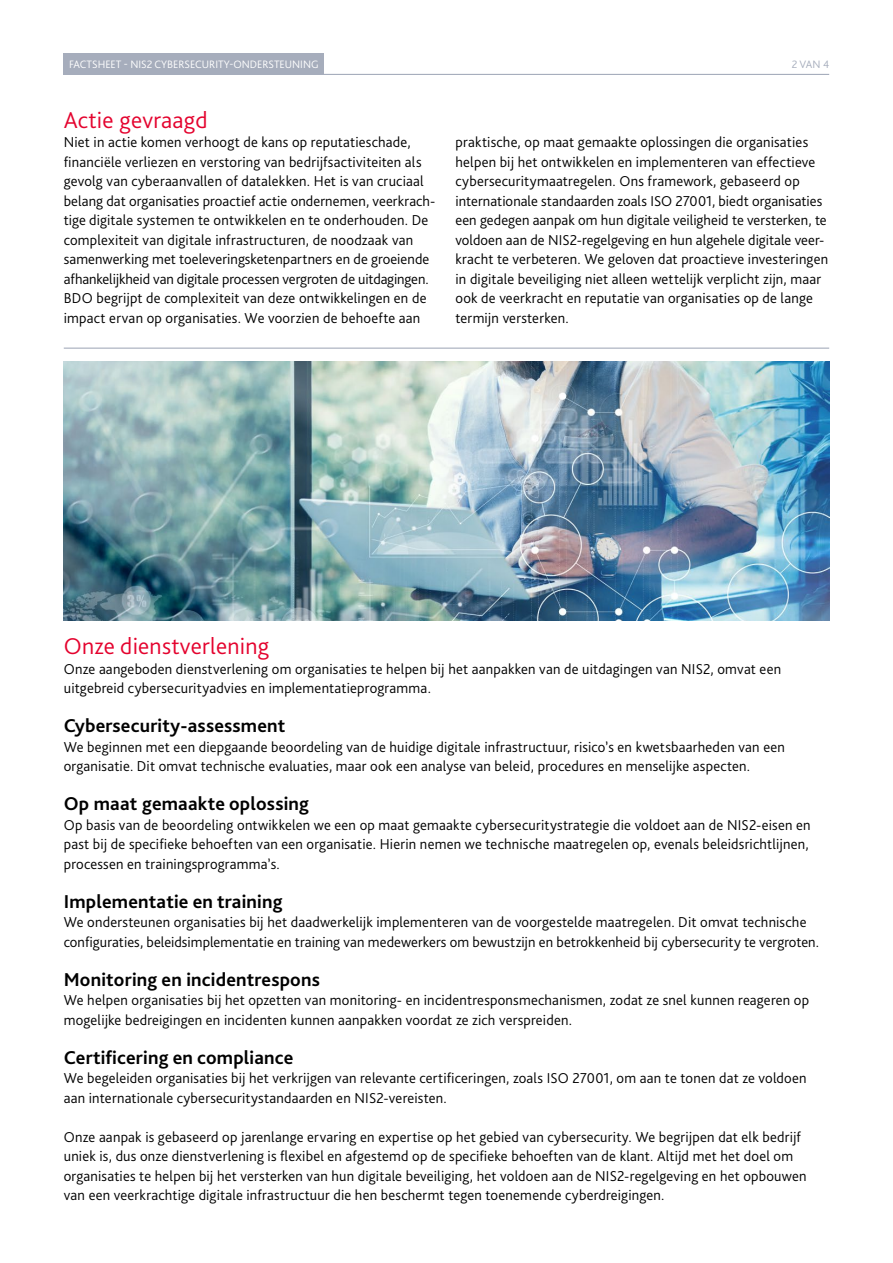
<style>
.page{position:relative;width:893px;height:1263px;background:#fff}
.page>*{position:absolute;margin:0;border:0;box-sizing:border-box;transform-origin:0 0}
.t1{font:300 24px "Bliss Pro";letter-spacing:.01em;color:#e4032e}
.t2{font:700 19.5px "Bliss Pro";letter-spacing:.01em;color:#000}
.t3{font:300 15px/19.5px "Bliss Pro";letter-spacing:.01em;color:#000}
.t4{font:300 11.25px "Bliss Pro";color:#fff}
.t5{font:300 11.25px "Bliss Pro";color:#a6adbc}
</style>
<div class="page">
<hr style="left:64px;top:74px;width:765px;height:1px;background:#a6adbc">
<div style="left:64px;top:53px;width:260px;height:21px;background:#a6adbc"></div>
<img style="left:64px;top:362px;width:765px;height:259px">
<hr style="left:64px;top:348px;width:765px;height:1px;background:#a6adbc">
<p class="t4" style="left:69px;top:57px;width:251px">FACTSHEET - NIS2 CYBERSECURITY-ONDERSTEUNING</p>
<p class="t5" style="left:792px;top:57px;width:39px">2 VAN 4</p>
<h1 class="t1" style="left:64px;top:105px;width:145px">Actie gevraagd</h1>
<p class="t3" style="left:64px;top:132px;width:373px">Niet in actie komen verhoogt de kans op reputatieschade, financiële verliezen en verstoring van bedrijfsactiviteiten als gevolg van cyberaanvallen of datalekken. Het is van cruciaal belang dat organisaties proactief actie ondernemen, veerkrach&shy;tige digitale systemen te ontwikkelen en te onderhouden. De complexiteit van digitale infrastructuren, de noodzaak van samenwerking met toeleveringsketenpartners en de groeiende afhankelijkheid van digitale processen vergroten de uitdagingen.<br>BDO begrijpt de complexiteit van deze ontwikkelingen en de impact ervan op organisaties. We voorzien de behoefte aan</p>
<p class="t3" style="left:455px;top:132px;width:374px">praktische, op maat gemaakte oplossingen die organisaties helpen bij het ontwikkelen en implementeren van effectieve cybersecuritymaatregelen. Ons framework, gebaseerd op internationale standaarden zoals ISO 27001, biedt organisaties een gedegen aanpak om hun digitale veiligheid te versterken, te voldoen aan de NIS2-regelgeving en hun algehele digitale veer&shy;kracht te verbeteren. We geloven dat proactieve investeringen in digitale beveiliging niet alleen wettelijk verplicht zijn, maar ook de veerkracht en reputatie van organisaties op de lange termijn versterken.</p>
<h1 class="t1" style="left:64px;top:631px;width:207px">Onze dienstverlening</h1>
<p class="t3" style="left:64px;top:658px;width:719px">Onze aangeboden dienstverlening om organisaties te helpen bij het aanpakken van de uitdagingen van NIS2, omvat een uitgebreid cybersecurityadvies en implementatieprogramma.</p>
<h2 class="t2" style="left:64px;top:713px;width:223px">Cybersecurity-assessment</h2>
<p class="t3" style="left:64px;top:736px;width:723px">We beginnen met een diepgaande beoordeling van de huidige digitale infrastructuur, risico’s en kwetsbaarheden van een organisatie. Dit omvat technische evaluaties, maar ook een analyse van beleid, procedures en menselijke aspecten.</p>
<h2 class="t2" style="left:64px;top:791px;width:247px">Op maat gemaakte oplossing</h2>
<p class="t3" style="left:64px;top:814px;width:748px">Op basis van de beoordeling ontwikkelen we een op maat gemaakte cybersecuritystrategie die voldoet aan de NIS2-eisen en past bij de specifieke behoeften van een organisatie. Hierin nemen we technische maatregelen op, evenals beleidsrichtlijnen, processen en trainingsprogramma’s.</p>
<h2 class="t2" style="left:64px;top:889px;width:220px">Implementatie en training</h2>
<p class="t3" style="left:64px;top:912px;width:757px">We ondersteunen organisaties bij het daadwerkelijk implementeren van de voorgestelde maatregelen. Dit omvat technische configuraties, beleidsimplementatie en training van medewerkers om bewustzijn en betrokkenheid bij cybersecurity te vergroten.</p>
<h2 class="t2" style="left:64px;top:967px;width:258px">Monitoring en incidentrespons</h2>
<p class="t3" style="left:64px;top:990px;width:747px">We helpen organisaties bij het opzetten van monitoring- en incidentresponsmechanismen, zodat ze snel kunnen reageren op mogelijke bedreigingen en incidenten kunnen aanpakken voordat ze zich verspreiden.</p>
<h2 class="t2" style="left:64px;top:1045px;width:231px">Certificering en compliance</h2>
<p class="t3" style="left:64px;top:1068px;width:744px">We begeleiden organisaties bij het verkrijgen van relevante certificeringen, zoals ISO 27001, om aan te tonen dat ze voldoen aan internationale cybersecuritystandaarden en NIS2-vereisten.</p>
<p class="t3" style="left:64px;top:1126px;width:744px">Onze aanpak is gebaseerd op jarenlange ervaring en expertise op het gebied van cybersecurity. We begrijpen dat elk bedrijf uniek is, dus onze dienstverlening is flexibel en afgestemd op de specifieke behoeften van de klant. Altijd met het doel om organisaties te helpen bij het versterken van hun digitale beveiliging, het voldoen aan de NIS2-regelgeving en het opbouwen van een veerkrachtige digitale infrastructuur die hen beschermt tegen toenemende cyberdreigingen.</p>
</div>
